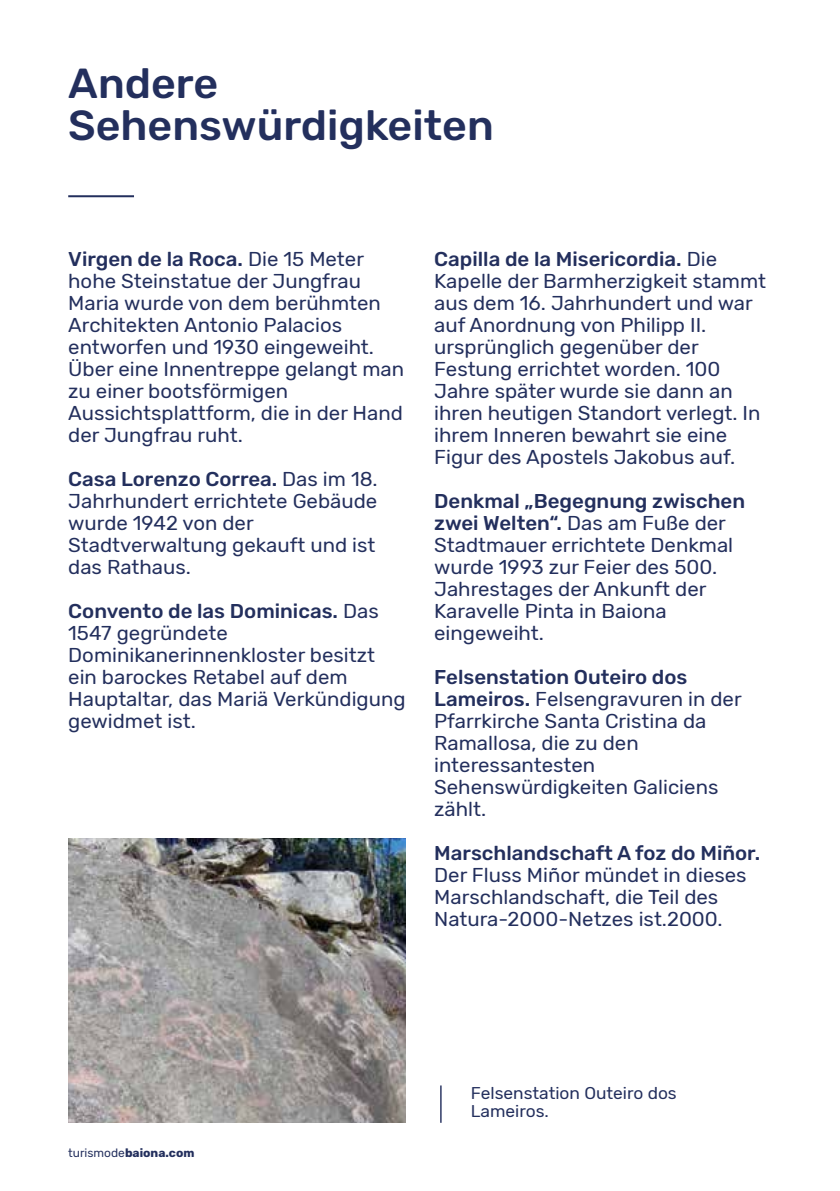
<style>
.page{position:relative;width:840px;height:1191px;background:#fff}
.page>*{position:absolute;margin:0;border:0;box-sizing:border-box;transform-origin:0 0}
.t1{font:500 42px/42px "Rubik";color:#232f5d}
.t2{font:20px/22px "Rubik";color:#232f5d}
.t3{font:500 20px "Rubik";color:#232f5d}
.t4{font:17px/18px "Rubik";color:#232f5d}
.t5{font:700 12px "Rubik";color:#232f5d}
.s1{font-weight:500}
.s2{font-weight:400}
</style>
<div class="page">
<hr style="left:68px;top:195px;width:66px;height:2px;background:#232f5d">
<img style="left:68px;top:838px;width:338px;height:284px">
<hr style="left:440px;top:1085px;width:1px;height:37px;background:#232f5d">
<h1 class="t1" style="left:68px;top:64px;width:427px">Andere<br>Sehenswürdigkeiten</h1>
<p class="t2" style="left:68px;top:248px;width:337px"><span class="s1">Virgen de la Roca.</span> Die 15 Meter hohe Steinstatue der Jungfrau<br>Maria wurde von dem berühmten<br>Architekten Antonio Palacios entworfen und 1930 eingeweiht.<br>Über eine Innentreppe gelangt man zu einer bootsförmigen<br>Aussichtsplattform, die in der Hand der Jungfrau ruht.</p>
<p class="t2" style="left:68px;top:468px;width:311px"><span class="s1">Casa Lorenzo Correa.</span> Das im 18.<br>Jahrhundert errichtete Gebäude wurde 1942 von der<br>Stadtverwaltung gekauft und ist das Rathaus.</p>
<p class="t2" style="left:68px;top:600px;width:338px"><span class="s1">Convento de las Dominicas.</span> Das<br>1547 gegründete<br>Dominikanerinnenkloster besitzt ein barockes Retabel auf dem<br>Hauptaltar, das Mariä Verkündigung gewidmet ist.</p>
<p class="t2" style="left:434px;top:248px;width:333px"><span class="s1">Capilla de la Misericordia.</span> Die<br>Kapelle der Barmherzigkeit stammt aus dem 16. Jahrhundert und war auf Anordnung von Philipp II. ursprünglich gegenüber der<br>Festung errichtet worden. 100<br>Jahre später wurde sie dann an ihren heutigen Standort verlegt. In ihrem Inneren bewahrt sie eine<br>Figur des Apostels Jakobus auf.</p>
<p class="t2" style="left:434px;top:490px;width:312px"><span class="s1">Denkmal „Begegnung zwischen zwei Welten“.</span> Das am Fuße der<br>Stadtmauer errichtete Denkmal wurde 1993 zur Feier des 500.<br>Jahrestages der Ankunft der<br>Karavelle Pinta in Baiona eingeweiht.</p>
<p class="t2" style="left:434px;top:666px;width:309px"><span class="s1">Felsenstation Outeiro dos<br>Lameiros.</span> Felsengravuren in der<br>Pfarrkirche Santa Cristina da<br>Ramallosa, die zu den interessantesten<br>Sehenswürdigkeiten Galiciens zählt.</p>
<p class="t3" style="left:434px;top:841px;width:327px">Marschlandschaft A foz do Miñor.</p>
<p class="t2" style="left:434px;top:864px;width:314px">Der Fluss Miñor mündet in dieses<br>Marschlandschaft, die Teil des<br>Natura-2000-Netzes ist.2000.</p>
<p class="t5" style="left:68px;top:1145px;width:128px"><span class="s2">turismode</span>baiona.com</p>
<p class="t4" style="left:470px;top:1084px;width:207px">Felsenstation Outeiro dos<br>Lameiros.</p>
</div>
